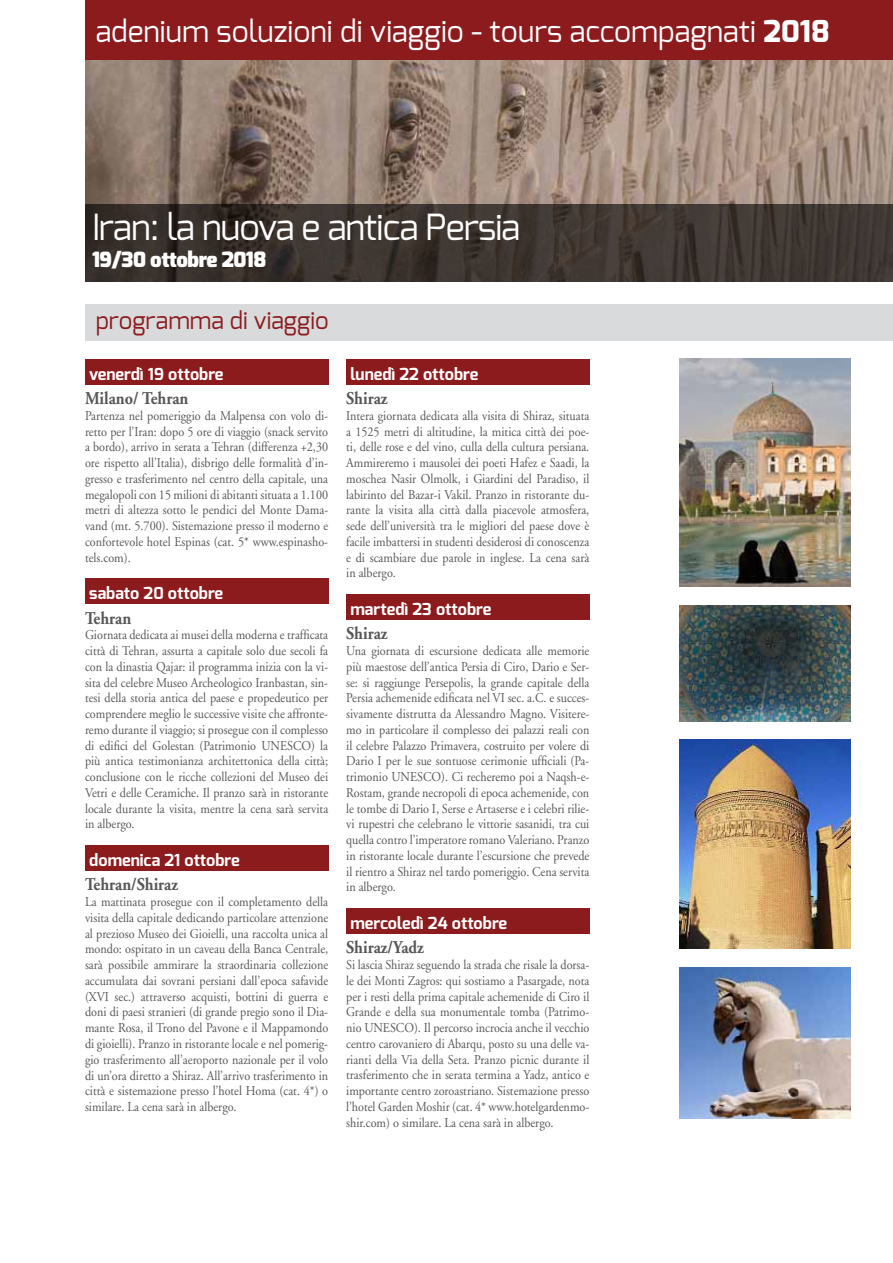
<style>
.page{position:relative;width:893px;height:1263px;background:#fff}
.page>*{position:absolute;margin:0;border:0;box-sizing:border-box;transform-origin:0 0}
.t1{font:36px "Exo";letter-spacing:-.025em;color:#fff}
.t2{font:30px "Exo";color:#fff}
.t3{font:24px "Exo";color:#8c1b1e}
.t4{font:900 21px "Exo";letter-spacing:-.025em;color:#fff}
.t5{font:700 18px "Adobe Garamond";color:#58585a;scale:.9 1}
.t6{font:700 16.5px "Exo";color:#fff}
.t7{font:13.5px/15.8px "Adobe Garamond";color:#58585a;text-align:justify;scale:.9 1}
.s1{font-weight:800}
</style>
<div class="page">
<img style="left:85px;top:60px;width:808px;height:144px">
<div style="left:85px;top:0;width:808px;height:60px;background:#8c1b1e"></div>
<svg style="left:85px;top:204px;width:808px;height:77px;fill:#3e3631"></svg>
<div style="left:85px;top:304px;width:808px;height:36px;background:#d9dadb"></div>
<img style="left:679px;top:359px;width:171px;height:228px">
<div style="left:85px;top:359px;width:243px;height:25px;background:#8c1b1e"></div>
<div style="left:85px;top:578px;width:243px;height:26px;background:#8c1b1e"></div>
<div style="left:85px;top:845px;width:243px;height:25px;background:#8c1b1e"></div>
<div style="left:346px;top:359px;width:243px;height:25px;background:#8c1b1e"></div>
<div style="left:346px;top:594px;width:243px;height:25px;background:#8c1b1e"></div>
<div style="left:346px;top:908px;width:243px;height:25px;background:#8c1b1e"></div>
<img style="left:679px;top:606px;width:171px;height:115px">
<img style="left:679px;top:740px;width:171px;height:208px">
<img style="left:679px;top:967px;width:171px;height:152px">
<h2 class="t2" style="left:96px;top:12px;width:736px">adenium soluzioni di viaggio - tours accompagnati <span class="s1">2018</span></h2>
<h1 class="t1" style="left:92px;top:204px;width:430px">Iran: la nuova e antica Persia</h1>
<h3 class="t4" style="left:92px;top:246px;width:176px">19/30 ottobre 2018</h3>
<h3 class="t3" style="left:96px;top:305px;width:235px">programma di viaggio</h3>
<p class="t6" style="left:89px;top:363px;width:136px">venerdì 19 ottobre</p>
<h3 class="t5" style="left:85px;top:388px;width:116px">Milano/ Tehran</h3>
<p class="t7" style="left:85px;top:408px;width:272px">Partenza nel pomeriggio da Malpensa con volo di&shy;retto per l’Iran: dopo 5 ore di viaggio (snack servito a bordo), arrivo in serata a Tehran (differenza +2,30 ore rispetto all’Italia), disbrigo delle formalità d’in&shy;gresso e trasferimento nel centro della capitale, una megalopoli con 15 milioni di abitanti situata a 1.100 metri di altezza sotto le pendici del Monte Dama&shy;vand (mt. 5.700). Sistemazione presso il moderno e confortevole hotel Espinas (cat. 5* www.espinasho&shy;tels.com).</p>
<p class="t6" style="left:89px;top:583px;width:135px">sabato 20 ottobre</p>
<h3 class="t5" style="left:85px;top:608px;width:53px">Tehran</h3>
<p class="t7" style="left:85px;top:627px;width:272px">Giornata dedicata ai musei della moderna e trafficata città di Tehran, assurta a capitale solo due secoli fa con la dinastia Qajar: il programma inizia con la vi&shy;sita del celebre Museo Archeologico Iranbastan, sin&shy;tesi della storia antica del paese e propedeutico per comprendere meglio le successive visite che affronte&shy;remo durante il viaggio; si prosegue con il complesso di edifici del Golestan (Patrimonio UNESCO) la più antica testimonianza architettonica della città; conclusione con le ricche collezioni del Museo dei Vetri e delle Ceramiche. Il pranzo sarà in ristorante locale durante la visita, mentre la cena sarà servita in albergo.</p>
<p class="t6" style="left:89px;top:850px;width:152px">domenica 21 ottobre</p>
<h3 class="t5" style="left:85px;top:875px;width:105px">Tehran/Shiraz</h3>
<p class="t7" style="left:85px;top:894px;width:272px">La mattinata prosegue con il completamento della visita della capitale dedicando particolare attenzione al prezioso Museo dei Gioielli, una raccolta unica al mondo: ospitato in un caveau della Banca Centrale, sarà possibile ammirare la straordinaria collezione accumulata dai sovrani persiani dall’epoca safavide (XVI sec.) attraverso acquisti, bottini di guerra e doni di paesi stranieri (di grande pregio sono il Dia&shy;mante Rosa, il Trono del Pavone e il Mappamondo di gioielli). Pranzo in ristorante locale e nel pomerig&shy;gio trasferimento all’aeroporto nazionale per il volo di un’ora diretto a Shiraz. All’arrivo trasferimento in città e sistemazione presso l’hotel Homa (cat. 4*) o similare. La cena sarà in albergo.</p>
<p class="t6" style="left:350px;top:363px;width:130px">lunedì 22 ottobre</p>
<h3 class="t5" style="left:346px;top:388px;width:48px">Shiraz</h3>
<p class="t7" style="left:346px;top:408px;width:272px">Intera giornata dedicata alla visita di Shiraz, situata a 1525 metri di altitudine, la mitica città dei poe&shy;ti, delle rose e del vino, culla della cultura persiana.<br>Ammireremo i mausolei dei poeti Hafez e Saadi, la moschea Nasir Olmolk, i Giardini del Paradiso, il labirinto del Bazar-i Vakil. Pranzo in ristorante du&shy;rante la visita alla città dalla piacevole atmosfera, sede dell’università tra le migliori del paese dove è facile imbattersi in studenti desiderosi di conoscenza e di scambiare due parole in inglese. La cena sarà in albergo.</p>
<p class="t6" style="left:350px;top:598px;width:142px">martedì 23 ottobre</p>
<h3 class="t5" style="left:346px;top:624px;width:48px">Shiraz</h3>
<p class="t7" style="left:346px;top:643px;width:272px">Una giornata di escursione dedicata alle memorie più maestose dell’antica Persia di Ciro, Dario e Ser&shy;se: si raggiunge Persepolis, la grande capitale della Persia achemenide edificata nel VI sec. a.C. e succes&shy;sivamente distrutta da Alessandro Magno. Visitere&shy;mo in particolare il complesso dei palazzi reali con il celebre Palazzo Primavera, costruito per volere di Dario I per le sue sontuose cerimonie ufficiali (Pa&shy;trimonio UNESCO). Ci recheremo poi a Naqsh-e-Rostam, grande necropoli di epoca achemenide, con le tombe di Dario I, Serse e Artaserse e i celebri rilie&shy;vi rupestri che celebrano le vittorie sasanidi, tra cui quella contro l’imperatore romano Valeriano. Pranzo in ristorante locale durante l’escursione che prevede il rientro a Shiraz nel tardo pomeriggio. Cena servita in albergo.</p>
<p class="t6" style="left:350px;top:913px;width:158px">mercoledì 24 ottobre</p>
<h3 class="t5" style="left:346px;top:938px;width:88px">Shiraz/Yadz</h3>
<p class="t7" style="left:346px;top:957px;width:272px">Si lascia Shiraz seguendo la strada che risale la dorsa&shy;le dei Monti Zagros: qui sostiamo a Pasargade, nota per i resti della prima capitale achemenide di Ciro il Grande e della sua monumentale tomba (Patrimo&shy;nio UNESCO). Il percorso incrocia anche il vecchio centro carovaniero di Abarqu, posto su una delle va&shy;rianti della Via della Seta. Pranzo picnic durante il trasferimento che in serata termina a Yadz, antico e importante centro zoroastriano. Sistemazione presso l’hotel Garden Moshir (cat. 4* www.hotelgardenmo&shy;shir.com) o similare. La cena sarà in albergo.</p>
</div>
